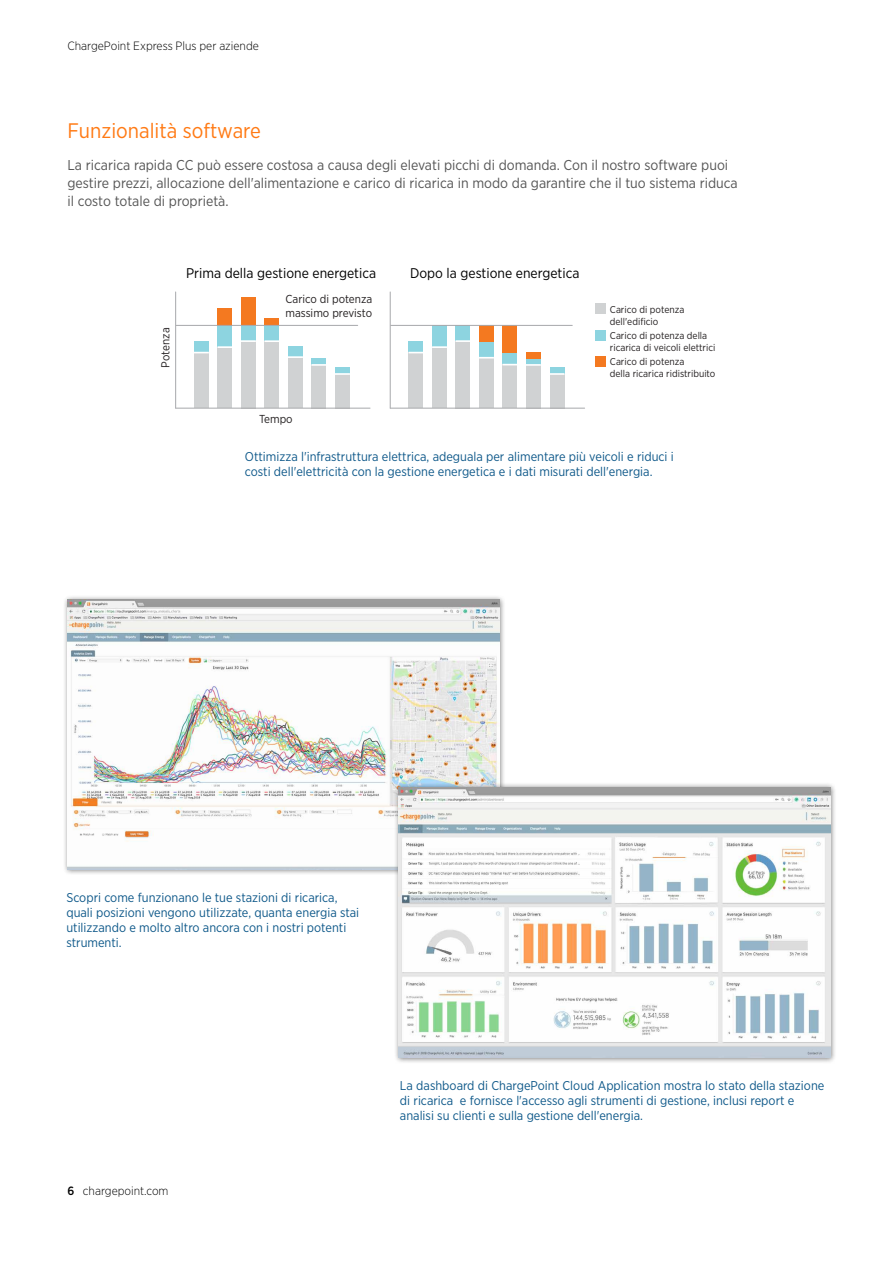
<style>
.page{position:relative;width:893px;height:1263px;background:#fff}
.page>*{position:absolute;margin:0;border:0;box-sizing:border-box;transform-origin:0 0}
.t1{font:21px "Gotham Narrow";color:#ff7a14}
.t2{font:14.25px/18px "Gotham Narrow";color:#555}
.t3{font:14.1px "Gotham Narrow";color:#000}
.t4{font:12.75px/15px "Gotham Narrow";color:#0f598a}
.t5{font:300 12px "Gotham Narrow";color:#000}
.t6{font:11.55px/13.8px "Gotham Narrow";color:#231f20}
.t7{font:9.9px/11.9px "Gotham Narrow";color:#231f20}
.s1{font-weight:500}
</style>
<div class="page">
<div style="left:265px;top:318px;width:14px;height:7px;background:#f47920"></div>
<div style="left:241px;top:325px;width:15px;height:17px;background:#8dd4e0"></div>
<div style="left:241px;top:298px;width:15px;height:27px;background:#f47920"></div>
<div style="left:194px;top:341px;width:15px;height:20px;background:#8dd4e0"></div>
<div style="left:218px;top:325px;width:14px;height:28px;background:#8dd4e0"></div>
<div style="left:265px;top:325px;width:14px;height:24px;background:#8dd4e0"></div>
<div style="left:288px;top:346px;width:15px;height:42px;background:#8dd4e0"></div>
<div style="left:311px;top:358px;width:15px;height:15px;background:#8dd4e0"></div>
<div style="left:335px;top:368px;width:15px;height:21px;background:#8dd4e0"></div>
<div style="left:194px;top:353px;width:15px;height:55px;background:#d0d2d3"></div>
<svg style="left:194px;top:352px;width:15px;height:1px"></svg>
<div style="left:218px;top:347px;width:14px;height:61px;background:#d0d2d3"></div>
<svg style="left:218px;top:346px;width:14px;height:2px"></svg>
<div style="left:241px;top:341px;width:15px;height:67px;background:#d0d2d3"></div>
<svg style="left:241px;top:340px;width:15px;height:2px"></svg>
<div style="left:264px;top:342px;width:15px;height:66px;background:#d0d2d3"></div>
<svg style="left:264px;top:340px;width:15px;height:2px"></svg>
<div style="left:595px;top:331px;width:11px;height:10px;background:#8dd4e0"></div>
<div style="left:595px;top:357px;width:11px;height:10px;background:#f47920"></div>
<div style="left:595px;top:303px;width:11px;height:11px;background:#d0d2d3"></div>
<hr style="left:175px;top:292px;width:1px;height:116px;background:#a7a8ab">
<div style="left:288px;top:357px;width:15px;height:51px;background:#d0d2d3"></div>
<svg style="left:288px;top:356px;width:15px;height:2px"></svg>
<div style="left:311px;top:365px;width:15px;height:43px;background:#d0d2d3"></div>
<svg style="left:311px;top:364px;width:15px;height:2px"></svg>
<div style="left:335px;top:374px;width:15px;height:34px;background:#d0d2d3"></div>
<svg style="left:335px;top:373px;width:15px;height:2px"></svg>
<hr style="left:176px;top:408px;width:194px;height:1px;background:#a7a8ab">
<div style="left:218px;top:308px;width:14px;height:17px;background:#f47920"></div>
<div style="left:479px;top:325px;width:15px;height:18px;background:#f47920"></div>
<div style="left:456px;top:325px;width:14px;height:17px;background:#8dd4e0"></div>
<div style="left:409px;top:341px;width:14px;height:20px;background:#8dd4e0"></div>
<div style="left:432px;top:325px;width:15px;height:28px;background:#8dd4e0"></div>
<div style="left:479px;top:342px;width:15px;height:23px;background:#8dd4e0"></div>
<div style="left:503px;top:352px;width:14px;height:32px;background:#8dd4e0"></div>
<div style="left:526px;top:358px;width:15px;height:15px;background:#8dd4e0"></div>
<div style="left:526px;top:352px;width:15px;height:6px;background:#f47920"></div>
<div style="left:550px;top:368px;width:14px;height:21px;background:#8dd4e0"></div>
<div style="left:409px;top:353px;width:14px;height:55px;background:#d0d2d3"></div>
<svg style="left:409px;top:352px;width:14px;height:1px"></svg>
<div style="left:432px;top:347px;width:15px;height:61px;background:#d0d2d3"></div>
<svg style="left:432px;top:346px;width:15px;height:2px"></svg>
<div style="left:456px;top:341px;width:14px;height:67px;background:#d0d2d3"></div>
<svg style="left:456px;top:340px;width:14px;height:2px"></svg>
<div style="left:479px;top:358px;width:15px;height:50px;background:#d0d2d3"></div>
<svg style="left:479px;top:357px;width:15px;height:2px"></svg>
<hr style="left:390px;top:292px;width:1px;height:116px;background:#a7a8ab">
<div style="left:503px;top:365px;width:14px;height:43px;background:#d0d2d3"></div>
<svg style="left:502px;top:364px;width:15px;height:1px"></svg>
<div style="left:503px;top:325px;width:14px;height:28px;background:#f47920"></div>
<div style="left:526px;top:365px;width:15px;height:43px;background:#d0d2d3"></div>
<svg style="left:526px;top:364px;width:15px;height:2px"></svg>
<div style="left:550px;top:374px;width:14px;height:34px;background:#d0d2d3"></div>
<svg style="left:550px;top:373px;width:14px;height:2px"></svg>
<hr style="left:390px;top:408px;width:195px;height:1px;background:#a7a8ab">
<hr style="left:391px;top:325px;width:181px;height:1px;background:#a7a8ab">
<hr style="left:176px;top:325px;width:182px;height:1px;background:#a7a8ab">
<div style="left:63px;top:595px;width:443px;height:281px;background:#000;opacity:.5"></div>
<img style="left:68px;top:600px;width:432px;height:269px">
<div style="left:393px;top:782px;width:444px;height:282px;background:#000;opacity:.5"></div>
<img style="left:398px;top:788px;width:432px;height:270px">
<p class="t5" style="left:68px;top:39px;width:193px">ChargePoint Express Plus per aziende</p>
<h1 class="t1" style="left:68px;top:118px;width:195px">Funzionalità software</h1>
<p class="t2" style="left:68px;top:156px;width:672px">La ricarica rapida CC può essere costosa a causa degli elevati picchi di domanda. Con il nostro software puoi gestire prezzi, allocazione dell'alimentazione e carico di ricarica in modo da garantire che il tuo sistema riduca il costo totale di proprietà.</p>
<p class="t6" style="left:158px;top:368px;width:42px;rotate:-90deg">Potenza</p>
<p class="t3" style="left:186px;top:265px;width:191px">Prima della gestione energetica</p>
<p class="t3" style="left:410px;top:265px;width:171px">Dopo la gestione energetica</p>
<p class="t6" style="left:285px;top:291px;width:88px">Carico di potenza massimo previsto</p>
<p class="t6" style="left:259px;top:412px;width:35px">Tempo</p>
<p class="t7" style="left:610px;top:304px;width:76px">Carico di potenza dell'edificio</p>
<p class="t7" style="left:610px;top:329px;width:107px">Carico di potenza della ricarica di veicoli elettrici</p>
<p class="t7" style="left:610px;top:355px;width:107px">Carico di potenza<br>della ricarica ridistribuito</p>
<p class="t4" style="left:245px;top:448px;width:430px">Ottimizza l'infrastruttura elettrica, adeguala per alimentare più veicoli e riduci i costi dell'elettricità con la gestione energetica e i dati misurati dell'energia.</p>
<p class="t4" style="left:66px;top:890px;width:294px">Scopri come funzionano le tue stazioni di ricarica, quali posizioni vengono utilizzate, quanta energia stai utilizzando e molto altro ancora con i nostri potenti strumenti.</p>
<p class="t5" style="left:68px;top:1184px;width:103px"><span class="s1">6</span> chargepoint.com</p>
<p class="t4" style="left:400px;top:1078px;width:426px">La dashboard di ChargePoint Cloud Application mostra lo stato della stazione di ricarica e fornisce l'accesso agli strumenti di gestione, inclusi report e analisi su clienti e sulla gestione dell'energia.</p>
</div>
